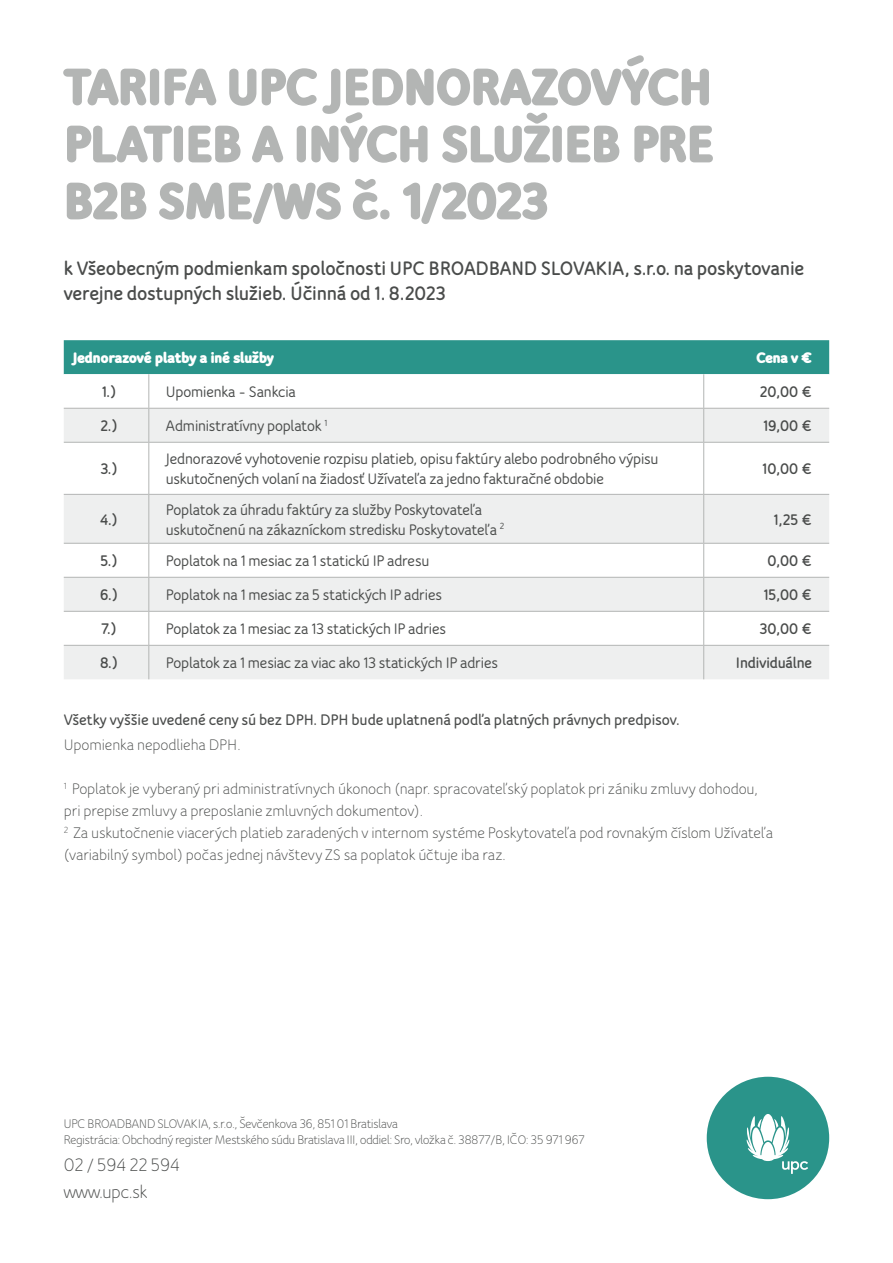
<style>
.page{position:relative;width:893px;height:1263px;background:#fff}
.page>*{position:absolute;margin:0;border:0;box-sizing:border-box;transform-origin:0 0}
.t1{font:900 57px/57px "Bloom Speak Title";letter-spacing:-.005em;color:#b3b5b4;text-align:justify}
.t2{font:800 21px/25.2px "Bloom Speak Body";letter-spacing:-.01em;color:#4a4c4b}
.t3{font:19.5px/27px "Bloom Speak OT";color:#4a4c4b}
.t4{font:700 16.5px/19.8px "Bloom Speak Title";letter-spacing:-.005em;color:#4a4c4b}
.t5{font:16.5px/22px "Bloom Speak Body";letter-spacing:-.005em;color:#4a4c4b}
.t6{font:800 16.5px "Bloom Speak Body";letter-spacing:-.005em;color:#4a4c4b}
.t7{font:800 16.5px "Bloom Speak Title";color:#4a4c4b}
.t8{font:900 16.5px "Bloom Speak Title";letter-spacing:.005em;color:#fff}
.t9{font:13.5px/16.2px "Bloom Speak OT";color:#4a4c4b}
</style>
<div class="page">
<div style="left:64px;top:340px;width:765px;height:34px;background:#2a948a"></div>
<svg style="left:64px;top:374px;width:765px;height:34px"></svg>
<svg style="left:64px;top:409px;width:765px;height:270px;fill:#eeefef"></svg>
<hr style="left:64px;top:611px;width:85px;height:1px;background:#b3b5b4">
<hr style="left:149px;top:611px;width:555px;height:1px;background:#b3b5b4">
<hr style="left:148px;top:612px;width:1px;height:33px;background:#b3b5b4">
<hr style="left:704px;top:611px;width:125px;height:1px;background:#b3b5b4">
<hr style="left:703px;top:612px;width:1px;height:33px;background:#b3b5b4">
<hr style="left:64px;top:645px;width:85px;height:1px;background:#b3b5b4">
<hr style="left:149px;top:645px;width:555px;height:1px;background:#b3b5b4">
<hr style="left:148px;top:646px;width:1px;height:33px;background:#b3b5b4">
<hr style="left:704px;top:645px;width:125px;height:1px;background:#b3b5b4">
<hr style="left:703px;top:646px;width:1px;height:33px;background:#b3b5b4">
<hr style="left:148px;top:374px;width:1px;height:34px;background:#b3b5b4">
<hr style="left:703px;top:374px;width:1px;height:34px;background:#b3b5b4">
<hr style="left:148px;top:409px;width:1px;height:33px;background:#b3b5b4">
<hr style="left:703px;top:409px;width:1px;height:33px;background:#b3b5b4">
<hr style="left:64px;top:442px;width:85px;height:1px;background:#b3b5b4">
<hr style="left:149px;top:442px;width:555px;height:1px;background:#b3b5b4">
<hr style="left:148px;top:443px;width:1px;height:51px;background:#b3b5b4">
<hr style="left:704px;top:442px;width:125px;height:1px;background:#b3b5b4">
<hr style="left:703px;top:443px;width:1px;height:51px;background:#b3b5b4">
<hr style="left:148px;top:495px;width:1px;height:48px;background:#b3b5b4">
<hr style="left:703px;top:495px;width:1px;height:48px;background:#b3b5b4">
<hr style="left:64px;top:543px;width:85px;height:1px;background:#b3b5b4">
<hr style="left:149px;top:543px;width:555px;height:1px;background:#b3b5b4">
<hr style="left:148px;top:544px;width:1px;height:33px;background:#b3b5b4">
<hr style="left:704px;top:543px;width:125px;height:1px;background:#b3b5b4">
<hr style="left:703px;top:544px;width:1px;height:33px;background:#b3b5b4">
<hr style="left:148px;top:578px;width:1px;height:33px;background:#b3b5b4">
<hr style="left:703px;top:578px;width:1px;height:33px;background:#b3b5b4">
<hr style="left:64px;top:494px;width:85px;height:1px;background:#b3b5b4">
<hr style="left:149px;top:494px;width:555px;height:1px;background:#b3b5b4">
<hr style="left:704px;top:494px;width:125px;height:1px;background:#b3b5b4">
<hr style="left:64px;top:577px;width:85px;height:1px;background:#b3b5b4">
<hr style="left:149px;top:577px;width:555px;height:1px;background:#b3b5b4">
<hr style="left:704px;top:577px;width:125px;height:1px;background:#b3b5b4">
<hr style="left:64px;top:408px;width:85px;height:1px;background:#b3b5b4">
<hr style="left:149px;top:408px;width:555px;height:1px;background:#b3b5b4">
<hr style="left:704px;top:408px;width:125px;height:1px;background:#b3b5b4">
<div style="left:707px;top:1077px;width:122px;height:122px;background:#2a948a;border-radius:50%"></div>
<svg style="left:746px;top:1114px;width:62px;height:60px"></svg>
<h1 class="t1" style="left:64px;top:58px;width:652px">TARIFA UPC JEDNORAZOVÝCH PLATIEB A INÝCH SLUŽIEB PRE B2B SME/WS č. 1/2023</h1>
<p class="t2" style="left:64px;top:255px;width:742px">k Všeobecným podmienkam spoločnosti UPC BROADBAND SLOVAKIA, s.r.o. na poskytovanie verejne dostupných služieb. Účinná od 1. 8.2023</p>
<p class="t8" style="left:73px;top:348px;width:202px">Jednorazové platby a iné služby</p>
<p class="t8" style="left:757px;top:348px;width:57px">Cena v €</p>
<p class="t7" style="left:102px;top:382px;width:16px">1.)</p>
<p class="t4" style="left:166px;top:382px;width:132px">Upomienka - Sankcia</p>
<p class="t7" style="left:760px;top:382px;width:54px">20,00 €</p>
<p class="t7" style="left:101px;top:416px;width:19px">2.)</p>
<p class="t4" style="left:166px;top:416px;width:163px">Administratívny poplatok <sup>1</sup></p>
<p class="t7" style="left:763px;top:416px;width:51px">19,00 €</p>
<p class="t7" style="left:100px;top:459px;width:19px">3.)</p>
<p class="t4" style="left:166px;top:449px;width:494px">Jednorazové vyhotovenie rozpisu platieb, opisu faktúry alebo podrobného výpisu uskutočnených volaní na žiadosť Užívateľa za jedno fakturačné obdobie</p>
<p class="t7" style="left:762px;top:459px;width:51px">10,00 €</p>
<p class="t7" style="left:100px;top:510px;width:19px">4.)</p>
<p class="t4" style="left:166px;top:500px;width:340px">Poplatok za úhradu faktúry za služby Poskytovateľa uskutočnenú na zákazníckom stredisku Poskytovateľa <sup>2</sup></p>
<p class="t7" style="left:774px;top:510px;width:40px">1,25 €</p>
<p class="t7" style="left:100px;top:551px;width:19px">5.)</p>
<p class="t4" style="left:166px;top:551px;width:265px">Poplatok na 1 mesiac za 1 statickú IP adresu</p>
<p class="t7" style="left:767px;top:551px;width:46px">0,00 €</p>
<p class="t7" style="left:100px;top:585px;width:19px">6.)</p>
<p class="t4" style="left:166px;top:585px;width:278px">Poplatok na 1 mesiac za 5 statických IP adries</p>
<p class="t7" style="left:763px;top:585px;width:50px">15,00 €</p>
<p class="t7" style="left:101px;top:619px;width:17px">7.)</p>
<p class="t4" style="left:166px;top:619px;width:282px">Poplatok za 1 mesiac za 13 statických IP adries</p>
<p class="t7" style="left:759px;top:619px;width:54px">30,00 €</p>
<p class="t7" style="left:100px;top:653px;width:20px">8.)</p>
<p class="t4" style="left:166px;top:653px;width:334px">Poplatok za 1 mesiac za viac ako 13 statických IP adries</p>
<p class="t7" style="left:736px;top:653px;width:78px">Individuálne</p>
<p class="t6" style="left:64px;top:710px;width:617px">Všetky vyššie uvedené ceny sú bez DPH. DPH bude uplatnená podľa platných právnych predpisov.</p>
<p class="t5" style="left:64px;top:734px;width:178px">Upomienka nepodlieha DPH.</p>
<p class="t5" style="left:64px;top:778px;width:711px"><sup>1</sup> Poplatok je vyberaný pri administratívnych úkonoch (napr. spracovateľský poplatok pri zániku zmluvy dohodou, pri prepise zmluvy a preposlanie zmluvných dokumentov).<br><sup>2</sup> Za uskutočnenie viacerých platieb zaradených v internom systéme Poskytovateľa pod rovnakým číslom Užívateľa (variabilný symbol) počas jednej návštevy ZS sa poplatok účtuje iba raz.</p>
<p class="t9" style="left:64px;top:1116px;width:522px">UPC BROADBAND SLOVAKIA, s.r.o., Ševčenkova 36, 851 01 Bratislava<br>Registrácia: Obchodný register Mestského súdu Bratislava III, oddiel: Sro, vložka č. 38877/B, IČO: 35 971 967</p>
<p class="t3" style="left:64px;top:1151px;width:118px">02 / 594 22 594 www.upc.sk</p>
</div>
